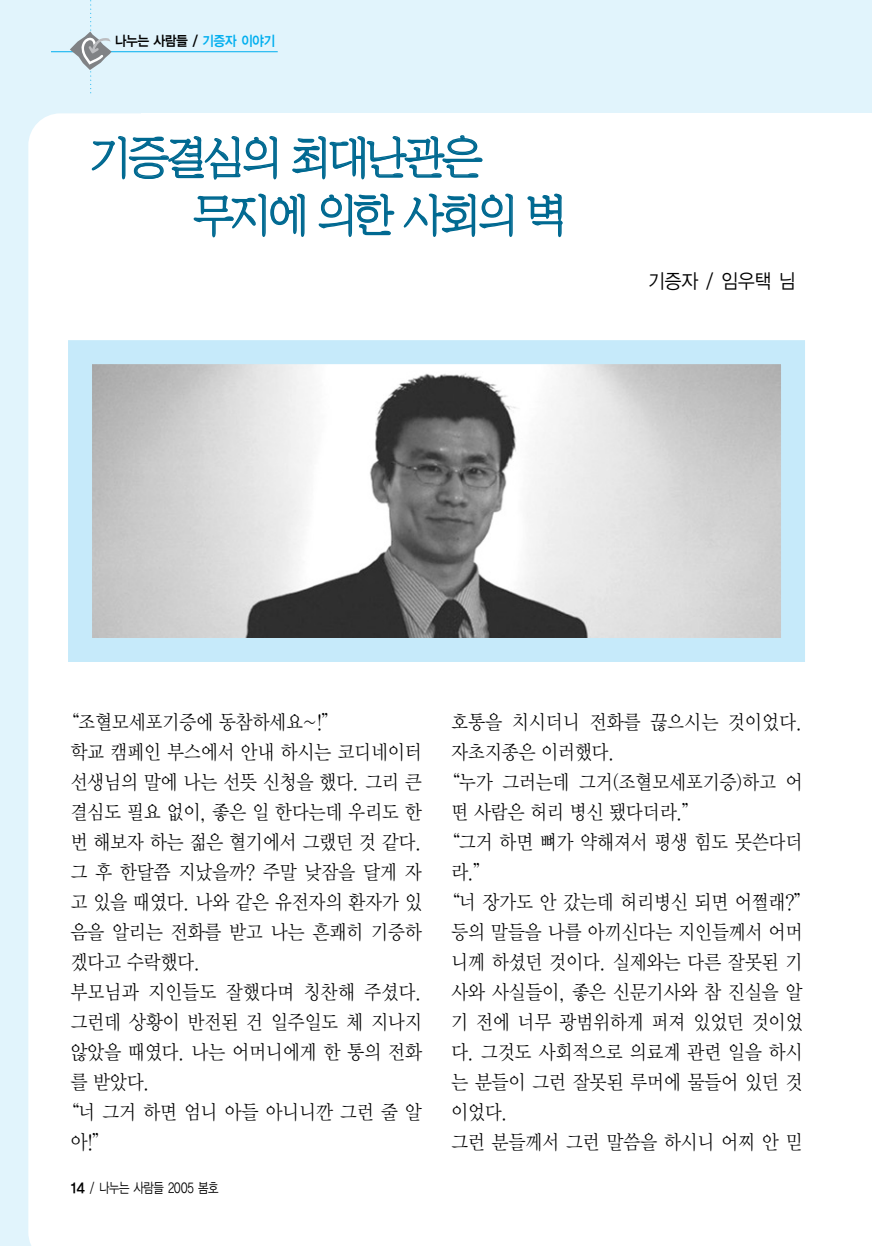
<style>
.page{position:relative;width:872px;height:1246px;background:#e1f4fc}
.page>*{position:absolute;margin:0;border:0;box-sizing:border-box;transform-origin:0 0}
.t1{font:48px/57.6px "HY Sin Mun Myeong Jo";letter-spacing:-.125em;color:#006991;scale:.9 1}
.t2{font:20px "Y Mj O12";letter-spacing:-.065em;color:#000;scale:.9 1}
.t3{font:20px "YGO12";letter-spacing:-.07em;color:#000;scale:.9 1}
.t4{font:14px "YGO12";letter-spacing:-.105em;color:#000;scale:.8 1}
.t5{font:14px "YGO14";letter-spacing:-.105em;color:#000;scale:.9 1}
.s1{color:#00aeef}
.s2{font-family:"YGO14"}
</style>
<div class="page">
<div style="left:28px;top:113px;width:114px;height:1133px;background:#fff"></div>
<div style="left:142px;top:113px;width:730px;height:1133px;background:#fff"></div>
<hr style="left:51px;top:51px;width:227px;height:1px;background:#00aeef">
<svg style="left:70px;top:0;width:42px;height:94px"></svg>
<img style="left:93px;top:365px;width:687px;height:272px">
<div style="left:68px;top:340px;width:737px;height:322px;border:24px solid #c6eafa"></div>
<p class="t5" style="left:115px;top:35px;width:181px">나누는 사람들 / <span class="s1">기증자 이야기</span></p>
<h1 class="t1" style="left:192px;top:133px;width:420px;text-indent:-103px">기증결심의 최대난관은 무지에 의한 사회의 벽</h1>
<p class="t3" style="left:648px;top:272px;width:167px">기증자 / 임우택 님</p>
<p class="t2" style="left:61px;top:713px;width:311px">“조혈모세포기증에 동참하세요~!”</p>
<p class="t2" style="left:70px;top:743px;width:393px">학교 캠페인 부스에서 안내 하시는 코디네이터</p>
<p class="t2" style="left:70px;top:773px;width:393px">선생님의 말에 나는 선뜻 신청을 했다. 그리 큰</p>
<p class="t2" style="left:70px;top:803px;width:393px">결심도 필요 없이, 좋은 일 한다는데 우리도 한</p>
<p class="t2" style="left:70px;top:833px;width:393px">번 해보자 하는 젊은 혈기에서 그랬던 것 같다.</p>
<p class="t2" style="left:70px;top:863px;width:393px">그 후 한달쯤 지났을까? 주말 낮잠을 달게 자</p>
<p class="t2" style="left:70px;top:893px;width:393px">고 있을 때였다. 나와 같은 유전자의 환자가 있</p>
<p class="t2" style="left:70px;top:923px;width:393px">음을 알리는 전화를 받고 나는 흔쾌히 기증하</p>
<p class="t2" style="left:70px;top:953px;width:147px">겠다고 수락했다.</p>
<p class="t2" style="left:70px;top:983px;width:393px">부모님과 지인들도 잘했다며 칭찬해 주셨다.</p>
<p class="t2" style="left:70px;top:1013px;width:393px">그런데 상황이 반전된 건 일주일도 체 지나지</p>
<p class="t2" style="left:70px;top:1043px;width:393px">않았을 때였다. 나는 어머니에게 한 통의 전화</p>
<p class="t2" style="left:70px;top:1073px;width:91px">를 받았다.</p>
<p class="t2" style="left:61px;top:1103px;width:403px">“너 그거 하면 엄니 아들 아니니깐 그런 줄 알</p>
<p class="t2" style="left:70px;top:1133px;width:47px">아!”</p>
<p class="t4" style="left:70px;top:1182px;width:188px"><span class="s2">14</span> / 나누는 사람들 2005 봄호</p>
<p class="t2" style="left:451px;top:713px;width:393px">호통을 치시더니 전화를 끊으시는 것이었다.</p>
<p class="t2" style="left:451px;top:743px;width:184px">자초지종은 이러했다.</p>
<p class="t2" style="left:442px;top:773px;width:403px">“누가 그러는데 그거(조혈모세포기증)하고 어</p>
<p class="t2" style="left:451px;top:803px;width:279px">떤 사람은 허리 병신 됐다더라.”</p>
<p class="t2" style="left:442px;top:833px;width:403px">“그거 하면 뼈가 약해져서 평생 힘도 못쓴다더</p>
<p class="t2" style="left:451px;top:863px;width:47px">라.”</p>
<p class="t2" style="left:442px;top:893px;width:413px">“너 장가도 안 갔는데 허리병신 되면 어쩔래?”</p>
<p class="t2" style="left:451px;top:923px;width:393px">등의 말들을 나를 아끼신다는 지인들께서 어머</p>
<p class="t2" style="left:451px;top:953px;width:393px">니께 하셨던 것이다. 실제와는 다른 잘못된 기</p>
<p class="t2" style="left:451px;top:983px;width:393px">사와 사실들이, 좋은 신문기사와 참 진실을 알</p>
<p class="t2" style="left:451px;top:1013px;width:393px">기 전에 너무 광범위하게 퍼져 있었던 것이었</p>
<p class="t2" style="left:451px;top:1043px;width:393px">다. 그것도 사회적으로 의료계 관련 일을 하시</p>
<p class="t2" style="left:451px;top:1073px;width:393px">는 분들이 그런 잘못된 루머에 물들어 있던 것</p>
<p class="t2" style="left:451px;top:1103px;width:66px">이었다.</p>
<p class="t2" style="left:451px;top:1133px;width:393px">그런 분들께서 그런 말씀을 하시니 어찌 안 믿</p>
</div>
